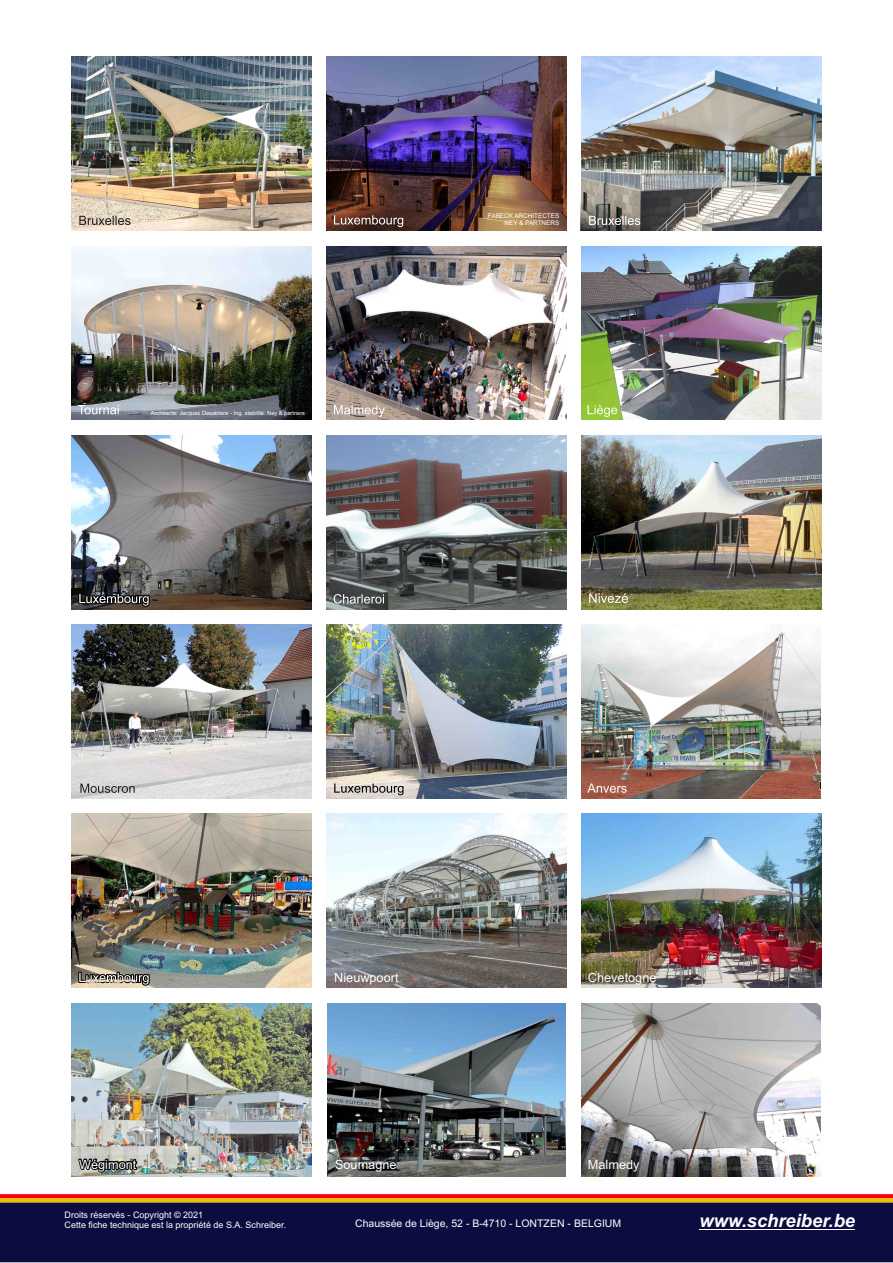
<style>
.page{position:relative;width:893px;height:1263px;background:#fff}
.page>*{position:absolute;margin:0;border:0;box-sizing:border-box;transform-origin:0 0}
.t1{font:italic 700 18.45px "Arial";color:#fff}
.t2{font:12.75px "Arial";color:#fff}
.t3{font:10.5px "Arial Unicode MS";color:#fff}
.t4{font:9px/10.1px "Arial";color:#fff}
.t5{font:6.3px/7.1px "Arial";color:#fff;text-align:right}
.t6{font:5.7px "Arial";color:#fff}
</style>
<div class="page">
<img style="left:582px;top:814px;width:240px;height:174px">
<img style="left:327px;top:1003px;width:239px;height:174px">
<img style="left:72px;top:435px;width:239px;height:174px">
<img style="left:327px;top:435px;width:239px;height:174px">
<img style="left:327px;top:246px;width:239px;height:174px">
<svg style="left:334px;top:405px;width:51px;height:12px"></svg>
<img style="left:582px;top:246px;width:239px;height:174px">
<svg style="left:334px;top:594px;width:50px;height:9px"></svg>
<img style="left:72px;top:57px;width:239px;height:174px">
<svg style="left:78px;top:593px;width:72px;height:14px"></svg>
<img style="left:582px;top:435px;width:239px;height:174px">
<img style="left:72px;top:625px;width:239px;height:173px">
<svg style="left:80px;top:784px;width:55px;height:9px"></svg>
<img style="left:582px;top:57px;width:239px;height:174px">
<svg style="left:79px;top:216px;width:52px;height:9px"></svg>
<img style="left:582px;top:625px;width:238px;height:173px">
<svg style="left:587px;top:783px;width:40px;height:10px"></svg>
<svg style="left:589px;top:593px;width:39px;height:10px"></svg>
<img style="left:327px;top:625px;width:239px;height:173px">
<svg style="left:334px;top:783px;width:69px;height:12px"></svg>
<img style="left:72px;top:246px;width:239px;height:174px">
<svg style="left:78px;top:405px;width:41px;height:9px"></svg>
<img style="left:327px;top:57px;width:239px;height:174px">
<svg style="left:334px;top:215px;width:69px;height:12px"></svg>
<svg style="left:587px;top:405px;width:30px;height:12px"></svg>
<svg style="left:580px;top:192px;width:138px;height:39px"></svg>
<svg style="left:589px;top:216px;width:51px;height:9px"></svg>
<img style="left:72px;top:814px;width:239px;height:174px">
<svg style="left:78px;top:971px;width:72px;height:15px"></svg>
<img style="left:327px;top:814px;width:239px;height:174px">
<img style="left:72px;top:1003px;width:239px;height:174px">
<svg style="left:76px;top:1142px;width:63px;height:35px"></svg>
<img style="left:582px;top:1003px;width:238px;height:174px">
<div style="left:0;top:1202px;width:893px;height:60px;background:#0c0c40"></div>
<hr style="left:699px;top:1228px;width:156px;height:1px;background:#fff">
<svg style="left:0;top:1194px;width:893px;height:4px;fill:#f00"></svg>
<svg style="left:0;top:1198px;width:893px;height:4px;fill:#e9c104"></svg>
<p class="t6" style="left:151px;top:411px;width:156px">Architecte: Jacques Desablens - Ing. stabilité: Ney &amp; partners</p>
<p class="t5" style="left:488px;top:213px;width:73px">FABECK ARCHITECTES<br>NEY &amp; PARTNERS</p>
<h2 class="t2" style="left:334px;top:973px;width:66px">Nieuwpoort</h2>
<h2 class="t2" style="left:588px;top:973px;width:70px">Chevetogne</h2>
<h2 class="t2" style="left:79px;top:1159px;width:59px">Wégimont</h2>
<h2 class="t2" style="left:335px;top:1159px;width:63px">Soumagne</h2>
<h2 class="t2" style="left:588px;top:1159px;width:53px">Malmedy</h2>
<p class="t4" style="left:65px;top:1211px;width:223px">Droits réservés - Copyright © 2021<br>Cette fiche technique est la propriété de S.A. Schreiber.</p>
<p class="t3" style="left:355px;top:1219px;width:268px">Chaussée de Liège, 52 - B-4710 - LONTZEN - BELGIUM</p>
<h1 class="t1" style="left:699px;top:1213px;width:157px">www.schreiber.be</h1>
</div>
